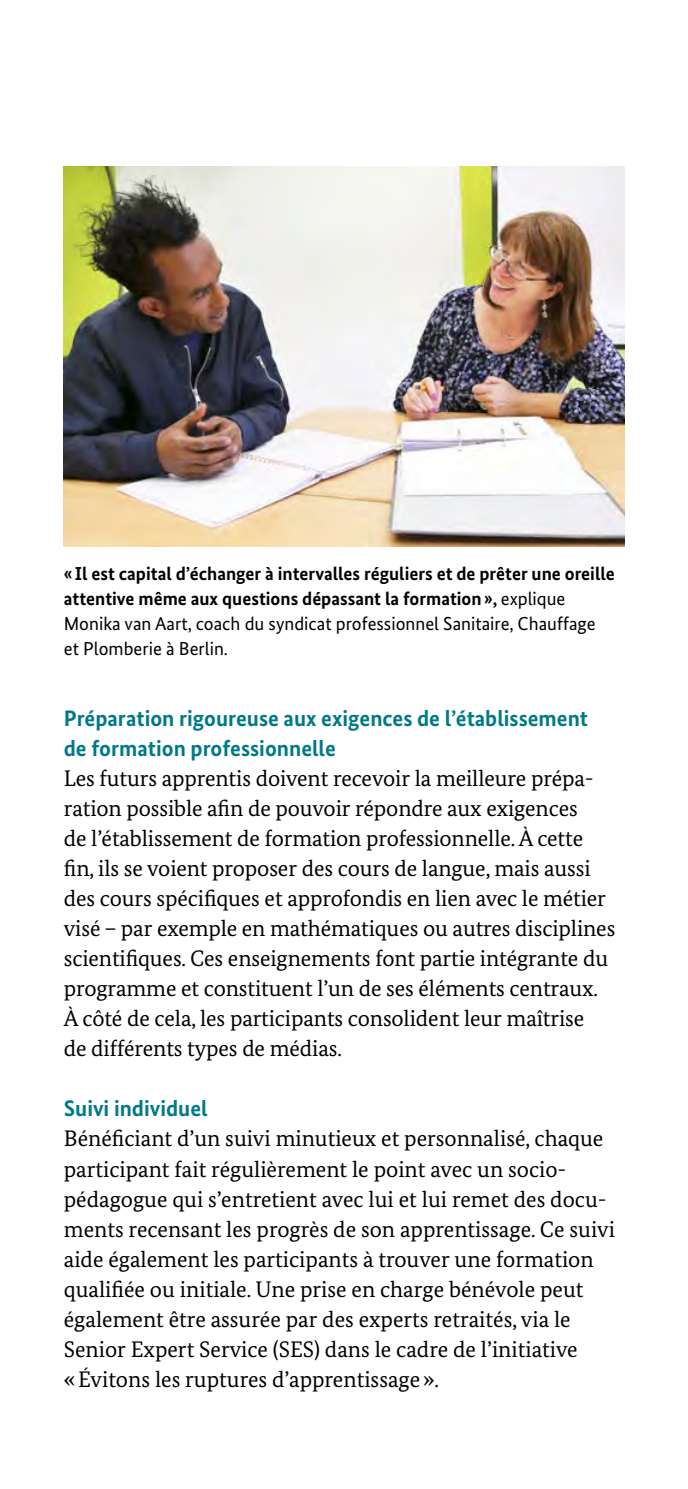
<style>
.page{position:relative;width:688px;height:1489px;background:#fff}
.page>*{position:absolute;margin:0;border:0;box-sizing:border-box;transform-origin:0 0}
.Fliesstext{font:22.5px/30px "Bundes Serif";letter-spacing:-.005em;color:#000}
.Subheadline{font:700 22.5px/30px "Bundes Sans";color:#007987}
.t1{font:700 18.75px/25px "Bundes Sans";color:#000}
.s1{font-weight:400}
</style>
<div class="page">
<img style="left:64px;top:166px;width:560px;height:380px">
<p class="t1" style="left:64px;top:561px;width:552px">« Il est capital d’échanger à intervalles réguliers et de prêter une oreille attentive même aux questions dépassant la formation», <span class="s1">explique Monika van Aart, coach du syndicat professionnel Sanitaire, Chauffage et Plomberie à Berlin.</span></p>
<p class="Subheadline" style="left:64px;top:703px;width:525px">Préparation rigoureuse aux exigences de l’établissement de formation professionnelle</p>
<p class="Fliesstext" style="left:64px;top:763px;width:553px">Les futurs apprentis doivent recevoir la meilleure prépa&shy;ration possible afin de pouvoir répondre aux exigences<br>de l’établissement de formation professionnelle. À cette fin, ils se voient proposer des cours de langue, mais aussi des cours spécifiques et approfondis en lien avec le métier visé – par exemple en mathématiques ou autres disciplines scientifiques. Ces enseignements font partie intégrante du programme et constituent l’un de ses éléments centraux.<br>À côté de cela, les participants consolident leur maîtrise<br>de différents types de médias.</p>
<p class="Subheadline" style="left:64px;top:1093px;width:145px">Suivi individuel</p>
<p class="Fliesstext" style="left:64px;top:1123px;width:552px">Bénéficiant d’un suivi minutieux et personnalisé, chaque participant fait régulièrement le point avec un socio-- pédagogue qui s’entretient avec lui et lui remet des docu&shy;ments recensant les progrès de son apprentissage. Ce suivi aide également les participants à trouver une formation qualifiée ou initiale. Une prise en charge bénévole peut également être assurée par des experts retraités, via le Senior Expert Service (SES) dans le cadre de l’initiative «Évitons les ruptures d’apprentissage».</p>
</div>
